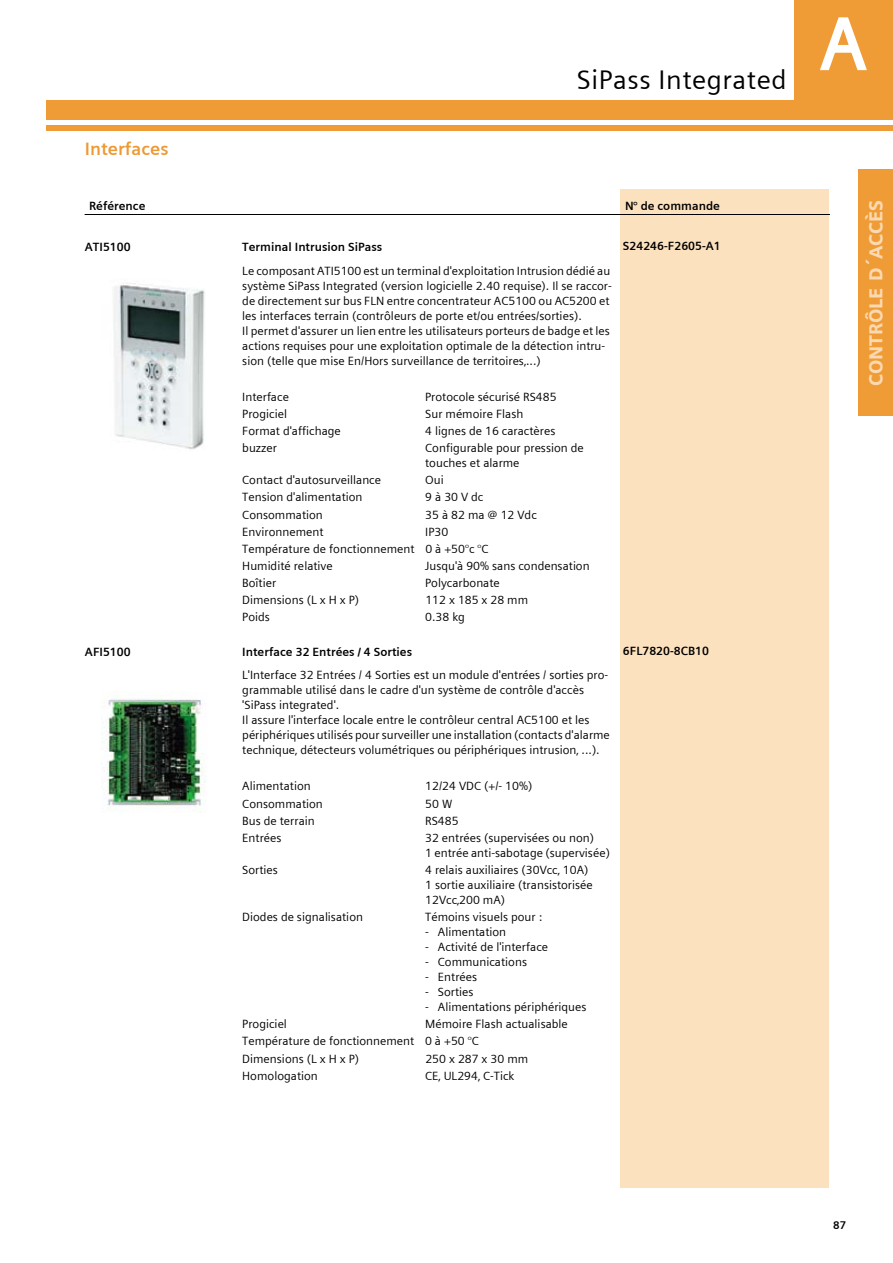
<style>
.page{position:relative;width:893px;height:1263px;background:#fff}
.page>*{position:absolute;margin:0;border:0;box-sizing:border-box;transform-origin:0 0}
.t1{font:72px "Siemens Sans";color:#fff}
.t2{font:27px "Siemens Sans";letter-spacing:.02em;color:#000}
.t3{font:900 18.9px "Siemens Sans";color:#fbd9b2}
.t4{font:700 18px "Siemens Sans";color:#ed9934}
.t5{font:12px/15px "Siemens Sans";color:#000}
.t6{font:700 12px "Siemens Sans";color:#000}
.t7{font:700 11.25px "Siemens Sans";color:#000}
.s1{font-size:22.5px}
</style>
<div class="page">
<div style="left:794px;top:0;width:99px;height:119px;background:#f09c36"></div>
<svg style="left:820px;top:17px;width:47px;height:54px"></svg>
<div style="left:47px;top:100px;width:795px;height:19px;background:#f09c36"></div>
<div style="left:47px;top:125px;width:846px;height:6px;background:#f09c36"></div>
<div style="left:859px;top:170px;width:34px;height:246px;background:#f09c36"></div>
<div style="left:621px;top:189px;width:208px;height:999px;background:#fce1bf"></div>
<hr style="left:85px;top:214px;width:744px;height:1px;background:#000">
<img style="left:113px;top:282px;width:92px;height:168px">
<img style="left:102px;top:699px;width:104px;height:113px">
<h3 class="t4" style="left:85px;top:138px;width:85px">Interfaces</h3>
<h2 class="t2" style="left:577px;top:64px;width:211px">SiPass Integrated</h2>
<p class="t6" style="left:89px;top:199px;width:58px">Référence</p>
<p class="t6" style="left:625px;top:199px;width:96px">N° de commande</p>
<p class="t6" style="left:85px;top:240px;width:47px">ATI5100</p>
<p class="t6" style="left:242px;top:240px;width:142px">Terminal Intrusion SiPass</p>
<p class="t5" style="left:242px;top:263px;width:371px">Le composant ATI5100 est un terminal d'exploitation Intrusion dédié au système SiPass Integrated (version logicielle 2.40 requise). Il se raccor&shy;de directement sur bus FLN entre concentrateur AC5100 ou AC5200 et les interfaces terrain (contrôleurs de porte et/ou entrées/sorties).<br>Il permet d'assurer un lien entre les utilisateurs porteurs de badge et les actions requises pour une exploitation optimale de la détection intru&shy;sion (telle que mise En/Hors surveillance de territoires‚...)</p>
<p class="t5" style="left:242px;top:389px;width:48px">Interface</p>
<p class="t5" style="left:425px;top:389px;width:133px">Protocole sécurisé RS485</p>
<p class="t5" style="left:242px;top:406px;width:46px">Progiciel</p>
<p class="t5" style="left:425px;top:406px;width:100px">Sur mémoire Flash</p>
<p class="t5" style="left:242px;top:423px;width:100px">Format d'affichage</p>
<p class="t5" style="left:425px;top:423px;width:132px">4 lignes de 16 caractères</p>
<p class="t5" style="left:242px;top:441px;width:36px">buzzer</p>
<p class="t5" style="left:425px;top:441px;width:160px">Configurable pour pression de touches et alarme</p>
<p class="t5" style="left:242px;top:473px;width:140px">Contact d'autosurveillance</p>
<p class="t5" style="left:425px;top:473px;width:20px">Oui</p>
<p class="t5" style="left:242px;top:490px;width:122px">Tension d'alimentation</p>
<p class="t5" style="left:425px;top:490px;width:60px">9 à 30 V dc</p>
<p class="t5" style="left:242px;top:507px;width:82px">Consommation</p>
<p class="t5" style="left:425px;top:507px;width:113px">35 à 82 ma @ 12 Vdc</p>
<p class="t5" style="left:242px;top:524px;width:83px">Environnement</p>
<p class="t6" style="left:623px;top:239px;width:99px">S24246-F2605-A1</p>
<p class="t5" style="left:242px;top:523px;width:248px;line-height:17.1px;text-indent:183px">IP30<br>Température de fonctionnement 0 à +50°c °C<br>Humidité relative</p>
<p class="t5" style="left:425px;top:558px;width:166px">Jusqu'à 90% sans condensation</p>
<p class="t5" style="left:242px;top:576px;width:35px">Boîtier</p>
<p class="t5" style="left:425px;top:576px;width:76px">Polycarbonate</p>
<p class="t5" style="left:242px;top:593px;width:118px">Dimensions (L x H x P)</p>
<p class="t5" style="left:425px;top:593px;width:104px">112 x 185 x 28 mm</p>
<p class="t5" style="left:242px;top:610px;width:29px">Poids</p>
<p class="t5" style="left:425px;top:610px;width:41px">0.38 kg</p>
<p class="t6" style="left:85px;top:645px;width:47px">AFI5100</p>
<p class="t6" style="left:242px;top:645px;width:171px">Interface 32 Entrées / 4 Sorties</p>
<p class="t5" style="left:242px;top:668px;width:369px">L'Interface 32 Entrées / 4 Sorties est un module d'entrées / sorties pro&shy;grammable utilisé dans le cadre d'un système de contrôle d'accès 'SiPass integrated'.<br>Il assure l'interface locale entre le contrôleur central AC5100 et les périphériques utilisés pour surveiller une installation (contacts d'alarme technique‚ détecteurs volumétriques ou périphériques intrusion‚ ...).</p>
<p class="t5" style="left:242px;top:779px;width:70px">Alimentation</p>
<p class="t5" style="left:425px;top:779px;width:109px">12/24 VDC (+/- 10%)</p>
<p class="t5" style="left:242px;top:796px;width:82px">Consommation</p>
<p class="t5" style="left:425px;top:796px;width:29px">50 W</p>
<p class="t5" style="left:242px;top:813px;width:74px">Bus de terrain</p>
<p class="t5" style="left:425px;top:813px;width:35px">RS485</p>
<p class="t5" style="left:242px;top:830px;width:41px">Entrées</p>
<p class="t5" style="left:425px;top:830px;width:186px">32 entrées (supervisées ou non)<br>1 entrée anti-sabotage (supervisée)</p>
<p class="t5" style="left:242px;top:862px;width:37px">Sorties</p>
<p class="t5" style="left:425px;top:862px;width:169px">4 relais auxiliaires (30Vcc‚ 10A)<br>1 sortie auxiliaire (transistorisée<br>12Vcc‚200 mA)</p>
<p class="t5" style="left:242px;top:909px;width:122px">Diodes de signalisation</p>
<p class="t5" style="left:425px;top:909px;width:119px">Témoins visuels pour :</p>
<p class="t5" style="left:425px;top:924px;width:83px">- Alimentation</p>
<p class="t5" style="left:425px;top:939px;width:125px">- Activité de l'interface</p>
<p class="t5" style="left:425px;top:954px;width:103px">- Communications</p>
<p class="t5" style="left:425px;top:969px;width:54px">- Entrées</p>
<p class="t5" style="left:425px;top:984px;width:50px">- Sorties</p>
<p class="t5" style="left:425px;top:999px;width:163px">- Alimentations périphériques</p>
<p class="t5" style="left:242px;top:1017px;width:46px">Progiciel</p>
<p class="t5" style="left:242px;top:1016px;width:327px;line-height:17.1px;text-indent:183px">Mémoire Flash actualisable<br>Température de fonctionnement 0 à +50 °C<br>Dimensions (L x H x P)</p>
<p class="t5" style="left:425px;top:1051px;width:104px">250 x 287 x 30 mm</p>
<p class="t5" style="left:242px;top:1068px;width:77px">Homologation</p>
<p class="t5" style="left:425px;top:1068px;width:91px">CE‚ UL294‚ C-Tick</p>
<p class="t6" style="left:623px;top:644px;width:88px">6FL7820-8CB10</p>
<h1 class="t1" style="left:821px;top:3px;width:46px">A</h1>
<h3 class="t3" style="left:865px;top:386px;width:187px;rotate:-90deg">contrôle d<span class="s1">´</span>accès</h3>
<p class="t7" style="left:833px;top:1219px;width:15px">87</p>
</div>
